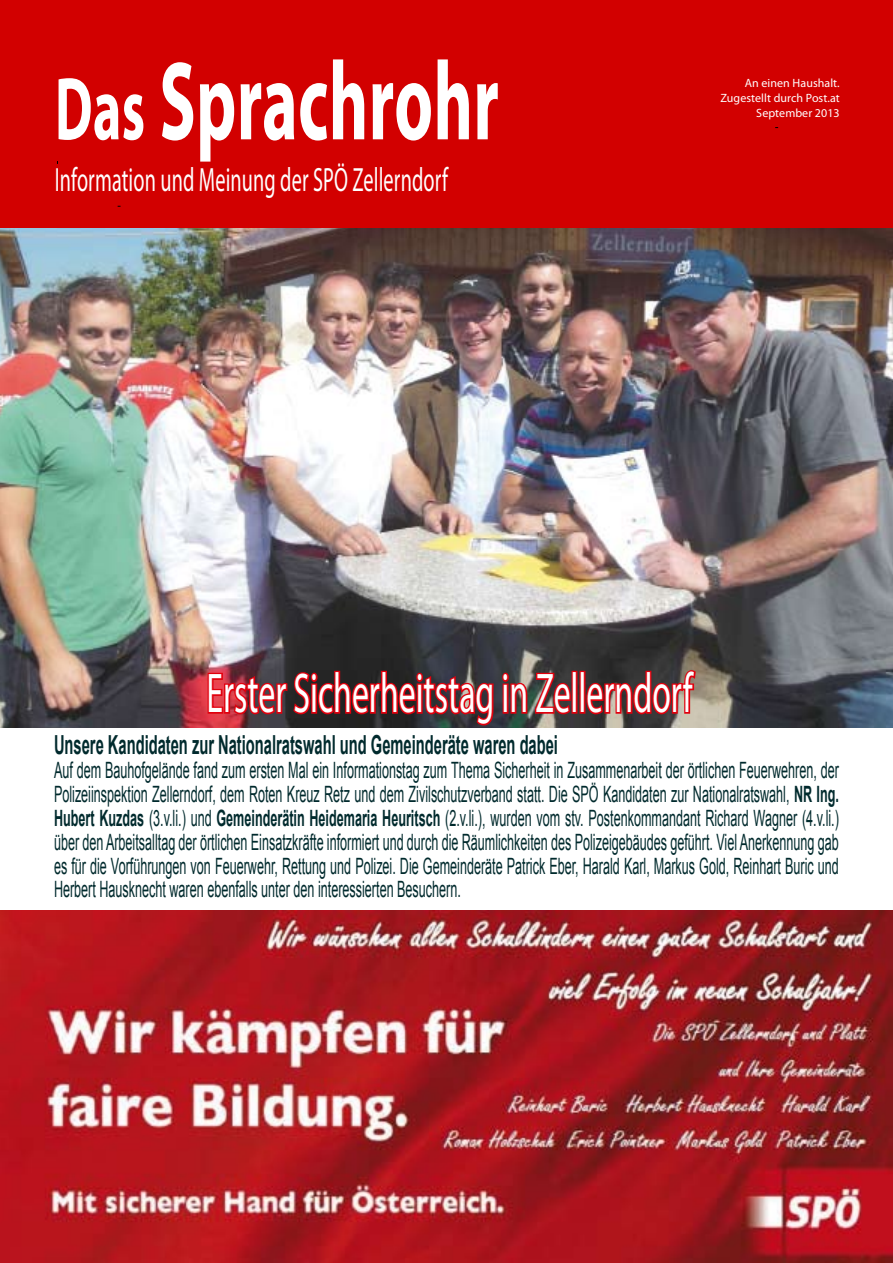
<style>
.page{position:relative;width:893px;height:1263px;background:#fff}
.page>*{position:absolute;margin:0;border:0;box-sizing:border-box;transform-origin:0 0}
.t1{font:700 112.5px "Myriad Pro";letter-spacing:.005em;color:#fff;scale:.6 1}
.t2{font:56.25px "Myriad Pro";color:#fff;scale:.6 1}
.t3{font:33.75px "Myriad Pro";letter-spacing:.005em;color:#fff;scale:.6 1}
.t4{font:700 26.25px "Arial";color:#002a2d;scale:.56 1}
.t5{font:22.5px/24px "Arial";color:#002a2d;text-align:justify;scale:.56 1}
.t6{font:12px/15px "Myriad Pro";letter-spacing:.005em;color:#fff;text-align:right}
.s1{font-size:90px}
.s2{font-weight:700}
</style>
<div class="page">
<div style="left:0;top:0;width:893px;height:229px;background:#d20000"></div>
<img style="left:0;top:229px;width:893px;height:498px">
<img style="left:0;top:910px;width:893px;height:353px">
<svg style="left:206px;top:669px;width:289px;height:59px;background:#7f1e26"></svg>
<div style="left:503px;top:683px;width:6px;height:31px;border:3px solid #e1000d"></div>
<div style="left:502px;top:673px;width:7px;height:9px;border:3px solid #e1000d;border-radius:50%"></div>
<svg style="left:509px;top:671px;width:63px;height:57px;background:#823e3e"></svg>
<div style="left:571px;top:671px;width:6px;height:43px;border:3px solid #e1000d"></div>
<div style="left:579px;top:671px;width:6px;height:43px;border:3px solid #e1000d"></div>
<img style="left:585px;top:497px;width:112px;height:231px">
<h1 class="t1" style="left:55px;top:28px;width:741px"><span class="s1">Das</span> Sprachrohr</h1>
<h3 class="t3" style="left:55px;top:159px;width:657px">Information und Meinung der SPÖ Zellerndorf</h3>
<p class="t6" style="left:720px;top:76px;width:121px">An einen Haushalt.<br>Zugestellt durch Post.at<br>September 2013</p>
<h2 class="t2" style="left:207px;top:659px;width:812px">Erster Sicherheitstag in Zellerndorf</h2>
<p class="t4" style="left:54px;top:727px;width:902px">Unsere Kandidaten zur Nationalratswahl und Gemeinderäte waren dabei</p>
<p class="t5" style="left:54px;top:758px;width:1403px">Auf dem Bauhofgelände fand zum ersten Mal ein Informationstag zum Thema Sicherheit in Zusammenarbeit der örtlichen Feuerwehren, der Polizeiinspektion Zellerndorf, dem Roten Kreuz Retz und dem Zivilschutzverband statt. Die SPÖ Kandidaten zur Nationalratswahl, <span class="s2">NR Ing.<br>Hubert Kuzdas</span> (3.v.li.) und <span class="s2">Gemeinderätin Heidemaria Heuritsch</span> (2.v.li.), wurden vom stv. Postenkommandant Richard Wagner (4.v.li.) über den Arbeitsalltag der örtlichen Einsatzkräfte informiert und durch die Räumlichkeiten des Polizeigebäudes geführt. Viel Anerkennung gab</p>
<p class="t5" style="left:54px;top:854px;width:1403px;line-height:23.2px">es für die Vorführungen von Feuerwehr, Rettung und Polizei. Die Gemeinderäte Patrick Eber, Harald Karl, Markus Gold, Reinhart Buric und<br>Herbert Hausknecht waren ebenfalls unter den interessierten Besuchern.</p>
</div>
